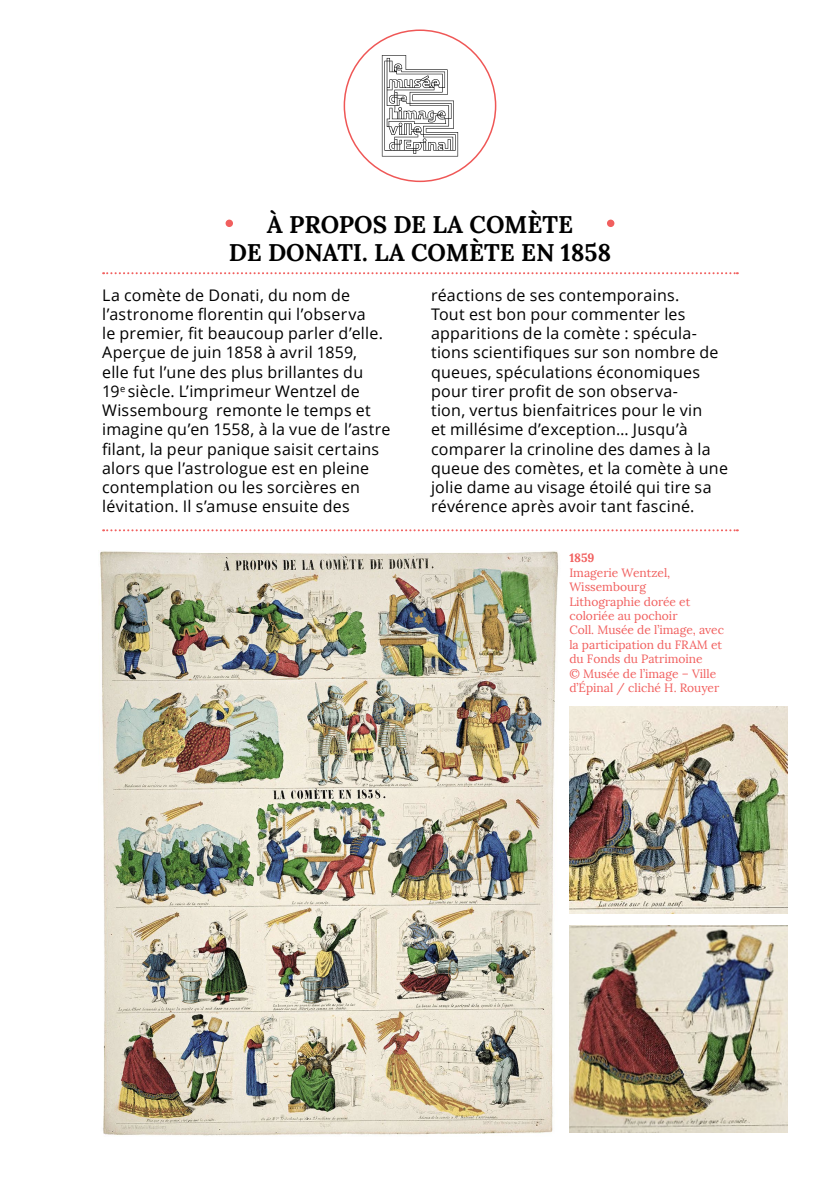
<style>
.page{position:relative;width:840px;height:1191px;background:#fff}
.page>*{position:absolute;margin:0;border:0;box-sizing:border-box;transform-origin:0 0}
.t1{font:700 24px "Lora";color:#000}
.t2{font:16px/19.2px "Open Sans";letter-spacing:.015em;color:#000}
.t3{font:12px/14.4px "Lora";color:#f15f5e}
.t4{font:700 12px "Lora";color:#f15f5e}
</style>
<div class="page">
<svg style="left:381px;top:55px;width:77px;height:101px"></svg>
<div style="left:225px;top:220px;width:8px;height:7px;background:#f15f5e;border-radius:50%"></div>
<div style="left:606px;top:220px;width:8px;height:7px;background:#f15f5e;border-radius:50%"></div>
<svg style="left:103px;top:272px;width:634px;height:2px"></svg>
<svg style="left:103px;top:529px;width:634px;height:2px"></svg>
<img style="left:100px;top:551px;width:459px;height:585px">
<img style="left:569px;top:706px;width:218px;height:207px">
<img style="left:569px;top:925px;width:218px;height:207px">
<p class="t1" style="left:267px;top:208px;width:308px">À PROPOS DE LA COMÈTE</p>
<p class="t1" style="left:229px;top:237px;width:383px">DE DONATI. LA COMÈTE EN 1858</p>
<p class="t2" style="left:102px;top:285px;width:282px">La comète de Donati, du nom de l’astronome florentin qui l’observa le premier, fit beaucoup parler d’elle.<br>Aperçue de juin 1858 à avril 1859, elle fut l’une des plus brillantes du 19<sup>e</sup> siècle. L’imprimeur Wentzel de</p>
<p class="t2" style="left:102px;top:400px;width:290px">Wissembourg remonte le temps et imagine qu’en 1558, à la vue de l’astre filant, la peur panique saisit certains alors que l’astrologue est en pleine contemplation ou les sorcières en</p>
<p class="t2" style="left:102px;top:496px;width:249px">lévitation. Il s’amuse ensuite des</p>
<p class="t2" style="left:431px;top:285px;width:250px">réactions de ses contemporains.</p>
<p class="t2" style="left:431px;top:304px;width:298px">Tout est bon pour commenter les apparitions de la comète : spécula&shy;tions scientifiques sur son nombre de queues, spéculations économiques pour tirer profit de son observa-<br>tion, vertus bienfaitrices pour le vin<br>et millésime d’exception… Jusqu’à comparer la crinoline des dames à la queue des comètes, et la comète à une jolie dame au visage étoilé qui tire sa révérence après avoir tant fasciné.</p>
<p class="t4" style="left:569px;top:550px;width:27px">1859</p>
<p class="t3" style="left:569px;top:565px;width:102px">Imagerie Wentzel,<br>Wissembourg</p>
<p class="t3" style="left:569px;top:594px;width:122px">Lithographie dorée et coloriée au pochoir</p>
<p class="t3" style="left:569px;top:623px;width:156px">Coll. Musée de l’image, avec la participation du FRAM et du Fonds du Patrimoine</p>
<p class="t3" style="left:569px;top:666px;width:151px">© Musée de l’image – Ville d’Épinal / cliché H. Rouyer</p>
</div>
